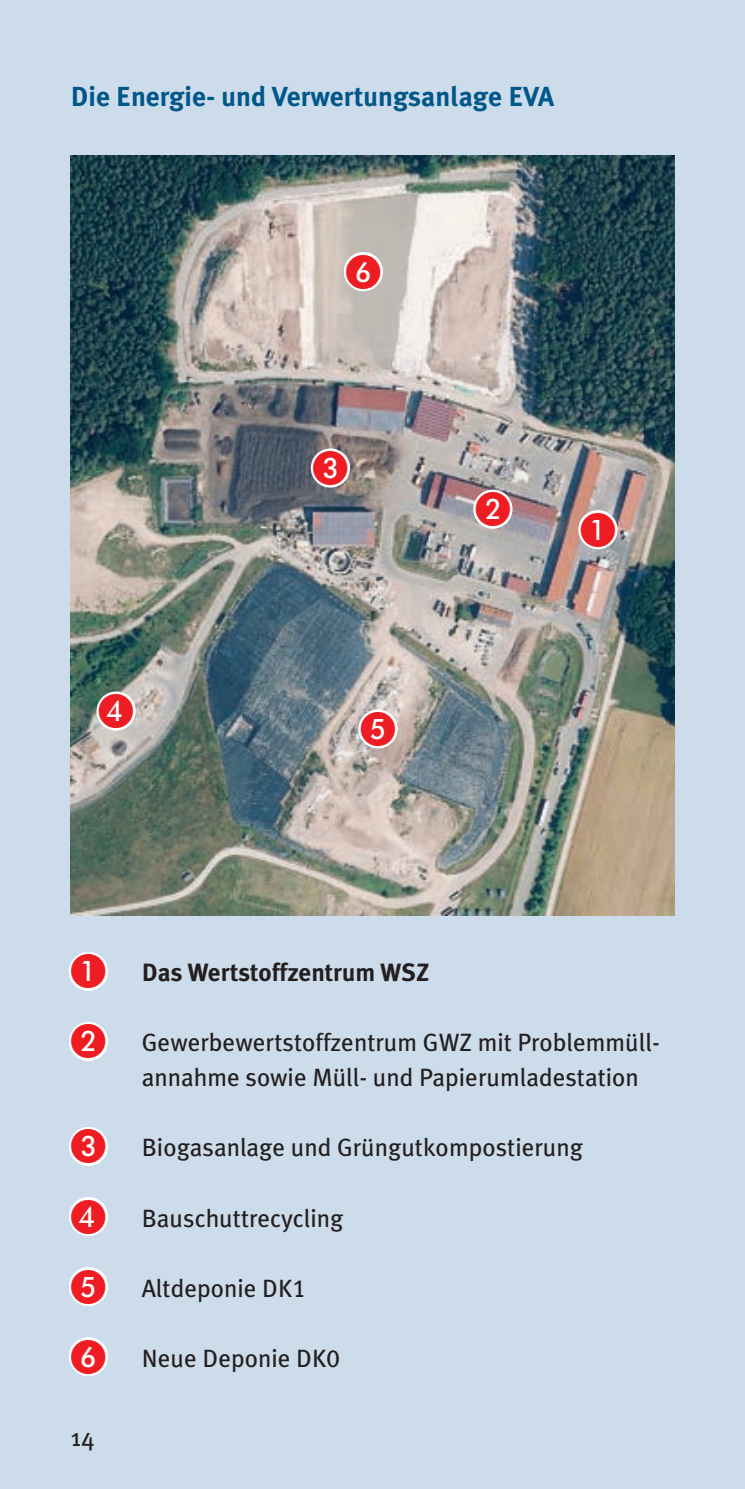
<style>
.page{position:relative;width:745px;height:1489px;background:#fff}
.page>*{position:absolute;margin:0;border:0;box-sizing:border-box;transform-origin:0 0}
.t1{font:700 27.5px "Meta Plus";color:#005789}
.t2{font:25px/35px "Meta Plus";color:#231f20}
.t3{font:700 25px "Meta Plus";color:#231f20}
.s1{color:#fff}
.s2{font-family:"Meta Plus Book Caps"}
</style>
<div class="page">
<div style="left:0;top:0;width:744px;height:1488px;background:#cddcea"></div>
<img style="left:71px;top:156px;width:602px;height:759px">
<svg style="left:580px;top:512px;width:34px;height:34px"></svg>
<svg style="left:475px;top:492px;width:34px;height:34px"></svg>
<svg style="left:313px;top:451px;width:34px;height:34px"></svg>
<svg style="left:99px;top:694px;width:34px;height:34px"></svg>
<svg style="left:360px;top:711px;width:35px;height:35px"></svg>
<svg style="left:346px;top:254px;width:34px;height:35px"></svg>
<p class="t1" style="left:71px;top:80px;width:484px">Die Energie- und Verwertungsanlage EVA</p>
<p class="t3" style="left:71px;top:958px;width:359px"><span class="s1">❶</span> Das Wertstoffzentrum WSZ</p>
<p class="t2" style="left:142px;top:1024px;width:516px;text-indent:-71px"><span class="s1">❷</span> Gewerbewertstoffzentrum GWZ mit Problemmüll&shy;annahme sowie Müll- und Papierumladestation</p>
<p class="t2" style="left:71px;top:1129px;width:513px"><span class="s1">❸</span> Biogasanlage und Grüngutkompostierung</p>
<p class="t2" style="left:71px;top:1199px;width:273px"><span class="s1">❹</span> Bauschuttrecycling</p>
<p class="t2" style="left:71px;top:1269px;width:236px"><span class="s1">❺</span> Altdeponie DK<span class="s2">1</span></p>
<p class="t2" style="left:71px;top:1339px;width:270px"><span class="s1">❻</span> Neue Deponie DK<span class="s2">0</span></p>
<p class="t2" style="left:71px;top:1418px;width:25px">14</p>
</div>
